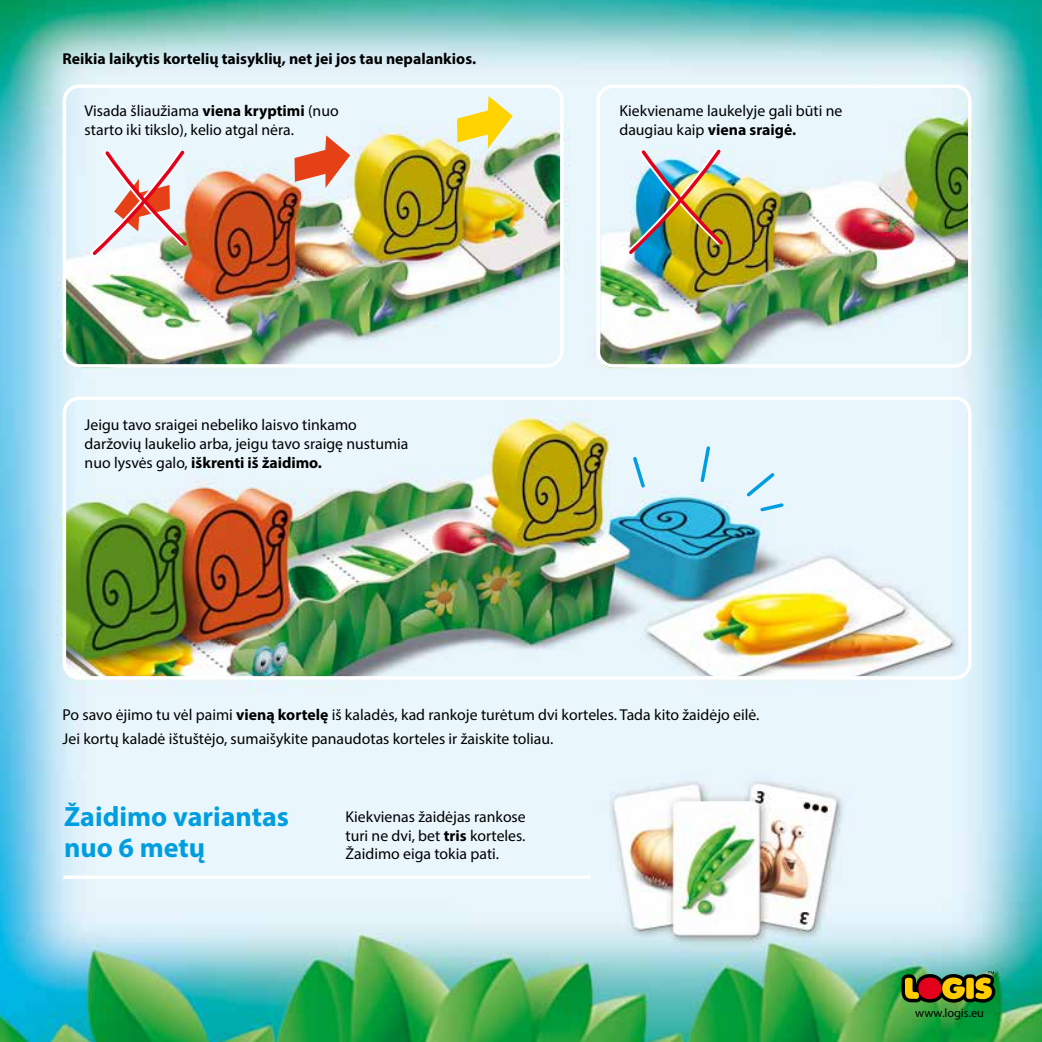
<style>
.page{position:relative;width:1042px;height:1042px;background:#fff}
.page>*{position:absolute;margin:0;border:0;box-sizing:border-box;transform-origin:0 0}
.t1{font:700 28px/31.5px "Myriad Pro";color:#009ee0}
.t2{font:15.75px/18.9px "Myriad Pro";color:#000}
.t3{font:700 15.75px "Myriad Pro";color:#000}
.t4{font:12.25px "Myriad Pro";color:#000}
.s1{font-weight:700}
</style>
<div class="page">
<img style="left:0;top:0;width:1042px;height:1042px">
<svg style="left:901px;top:971px;width:94px;height:31px;background:#7f611a"></svg>
<svg style="left:457px;top:96px;width:56px;height:52px;background:#f3e583"></svg>
<svg style="left:294px;top:135px;width:56px;height:53px;background:#e7a08f"></svg>
<img style="left:623px;top:147px;width:102px;height:110px">
<svg style="left:87px;top:148px;width:101px;height:110px;background:#e4cccb"></svg>
<div style="left:63px;top:84px;width:501px;height:284px;border:4px solid #fff;border-radius:15px"></div>
<div style="left:63px;top:396px;width:908px;height:283px;border:4px solid #fff;border-radius:15px"></div>
<div style="left:596px;top:84px;width:375px;height:284px;border:4px solid #fff;border-radius:15px"></div>
<svg style="left:630px;top:454px;width:17px;height:36px"></svg>
<svg style="left:698px;top:444px;width:14px;height:40px"></svg>
<svg style="left:743px;top:470px;width:43px;height:44px;background:#d0ecf8"></svg>
<hr style="left:63px;top:875px;width:527px;height:4px;background:#fff">
<p class="t3" style="left:63px;top:48px;width:415px">Reikia laikytis kortelių taisyklių, net jei jos tau nepalankios.</p>
<p class="t2" style="left:85px;top:101px;width:256px">Visada šliaužiama <span class="s1">viena kryptimi</span> (nuo starto iki tikslo), kelio atgal nėra.</p>
<p class="t2" style="left:619px;top:101px;width:224px">Kiekviename laukelyje gali būti ne daugiau kaip <span class="s1">viena sraigė.</span></p>
<p class="t2" style="left:85px;top:415px;width:325px">Jeigu tavo sraigei nebeliko laisvo tinkamo daržovių laukelio arba, jeigu tavo sraigę nustumia nuo lysvės galo, <span class="s1">iškrenti iš žaidimo.</span></p>
<p class="t2" style="left:63px;top:703px;width:698px;line-height:23.8px">Po savo ėjimo tu vėl paimi <span class="s1">vieną kortelę</span> iš kaladės, kad rankoje turėtum dvi korteles. Tada kito žaidėjo eilė.<br>Jei kortų kaladė ištuštėjo, sumaišykite panaudotas korteles ir žaiskite toliau.</p>
<h1 class="t1" style="left:64px;top:799px;width:226px">Žaidimo variantas nuo 6 metų</h1>
<p class="t2" style="left:345px;top:806px;width:182px;text-align:justify">Kiekvienas žaidėjas rankose turi ne dvi, bet <span class="s1">tris</span> korteles.<br>Žaidimo eiga tokia pati.</p>
<p class="t4" style="left:915px;top:1005px;width:70px">www.logis.eu</p>
</div>
